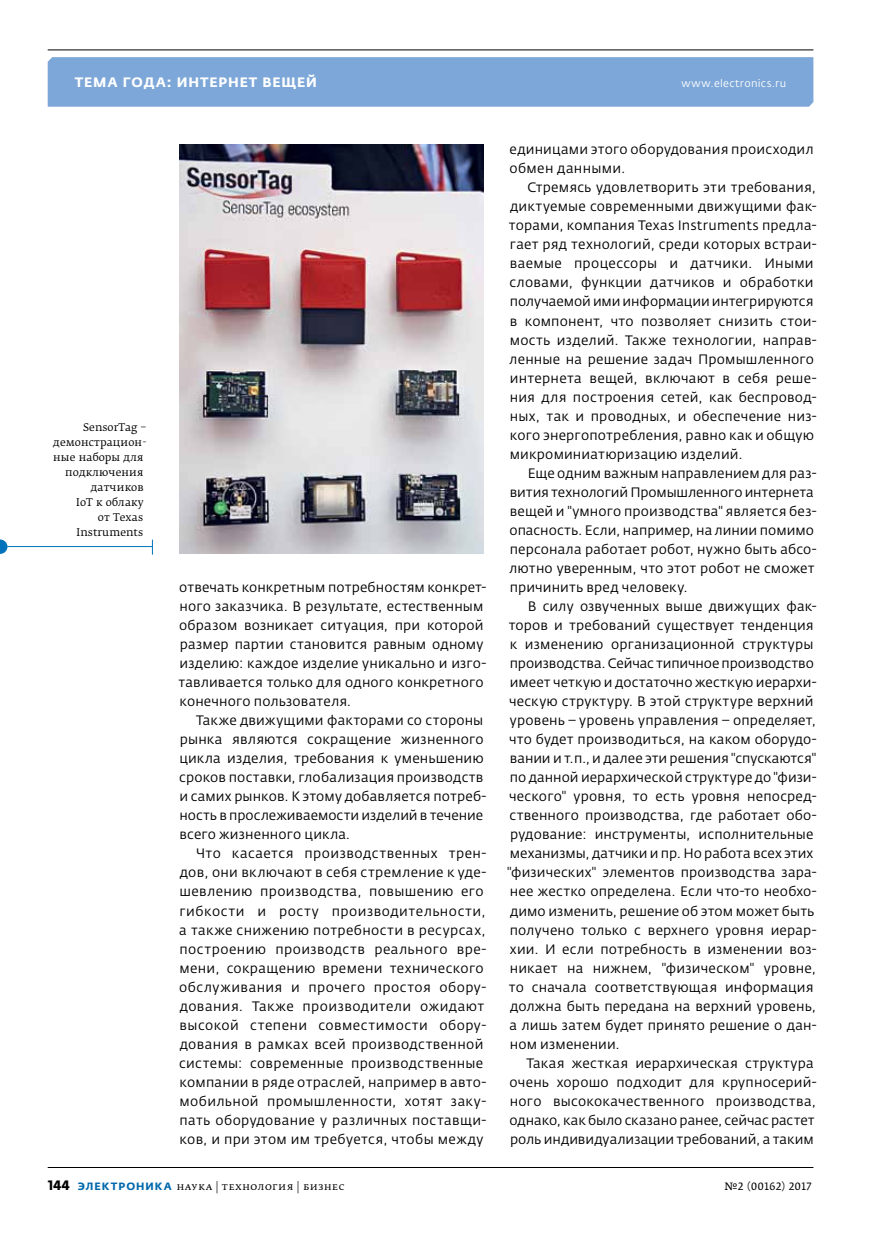
<style>
.page{position:relative;width:881px;height:1234px;background:#fff}
.page>*{position:absolute;margin:0;border:0;box-sizing:border-box;transform-origin:0 0}
.t1{font:13.5px/19px "Fedra Sans Pro";letter-spacing:.015em;color:#000}
.t2{font:700 13.5px "Fedra Sans Alt Pro";letter-spacing:.06em;color:#fff}
.t3{font:10.5px "Fedra Serif B Pro";letter-spacing:.005em;color:#000}
.t4{font:10.5px "Fedra Serif B Pro";letter-spacing:.04em;color:#000}
.t5{font:10.5px "Fedra Sans Pro";letter-spacing:.035em;color:#fff}
.t6{font:10.5px "Fedra Serif A Pro";letter-spacing:.035em;color:#000}
.s1{font-family:"Fedra Sans Pro";font-weight:700;font-size:13.5px}
.s2{font-family:"Fedra Sans Alt Pro";font-weight:700;color:#0068ac}
</style>
<div class="page">
<div style="left:48px;top:57px;width:765px;height:50px;background:#7da7d8"></div>
<hr style="left:48px;top:49px;width:765px;height:1px;background:#000">
<hr style="left:48px;top:1166px;width:765px;height:1px;background:#000">
<img style="left:180px;top:144px;width:303px;height:409px">
<svg style="left:0;top:539px;width:7px;height:15px"></svg>
<svg style="left:152px;top:539px;width:1px;height:15px"></svg>
<hr style="left:7px;top:546px;width:145px;height:1px;background:#0072bc">
<p class="t2" style="left:75px;top:74px;width:243px">Тема года: ИНТЕРНЕТ ВЕЩЕЙ</p>
<p class="t5" style="left:681px;top:77px;width:106px">www.electronics.ru</p>
<p class="t3" style="left:83px;top:420px;width:64px">SensorTag –</p>
<p class="t3" style="left:53px;top:435px;width:94px">демонстрацион-</p>
<p class="t3" style="left:53px;top:450px;width:92px">ные наборы для</p>
<p class="t3" style="left:65px;top:465px;width:80px">подключения</p>
<p class="t3" style="left:91px;top:480px;width:54px">датчиков</p>
<p class="t3" style="left:76px;top:495px;width:69px">IoT к облаку</p>
<p class="t3" style="left:98px;top:510px;width:47px">от Texas</p>
<p class="t3" style="left:77px;top:525px;width:68px">Instruments</p>
<p class="t1" style="left:178px;top:577px;width:309px">отвечать конкретным потребностям конкрет&shy;ного заказчика. В результате, естественным образом возникает ситуация, при которой размер партии становится равным одному изделию: каждое изделие уникально и изго&shy;тавливается только для одного конкретного конечного пользователя.</p>
<p class="t1" style="left:179px;top:710px;width:308px;text-indent:17px">Также движущими факторами со стороны рынка являются сокращение жизненного цикла изделия, требования к уменьшению сроков поставки, глобализация производств и самих рынков. К этому добавляется потреб&shy;ность в прослеживаемости изделий в течение всего жизненного цикла.</p>
<p class="t1" style="left:179px;top:844px;width:309px;text-indent:17px">Что касается производственных трен&shy;дов, они включают в себя стремление к уде&shy;шевлению производства, повышению его гибкости и росту производительности, а также снижению потребности в ресурсах, построению производств реального вре&shy;мени, сокращению времени технического обслуживания и прочего простоя обору&shy;дования. Также производители ожидают высокой степени совместимости обору&shy;дования в рамках всей производственной системы: современные производственные компании в ряде отраслей, например в авто&shy;мобильной промышленности, хотят заку&shy;пать оборудование у различных поставщи&shy;ков, и при этом им требуется, чтобы между</p>
<p class="t1" style="left:509px;top:140px;width:305px">единицами этого оборудования происходил обмен данными.</p>
<p class="t1" style="left:508px;top:178px;width:309px;text-indent:19px">Стремясь удовлетворить эти требования, диктуемые современными движущими фак&shy;торами, компания Texas Instruments предла&shy;гает ряд технологий, среди которых встраи&shy;ваемые процессоры и датчики. Иными словами, функции датчиков и обработки получаемой ими информации интегрируются в компонент, что позволяет снизить стои&shy;мость изделий. Также технологии, направ&shy;ленные на решение задач Промышленного интернета вещей, включают в себя реше&shy;ния для построения сетей, как беспровод&shy;ных, так и проводных, и обеспечение низ&shy;кого энергопотребления, равно как и общую микроминиатюризацию изделий.</p>
<p class="t1" style="left:509px;top:463px;width:308px;text-indent:18px">Еще одним важным направлением для раз&shy;вития технологий Промышленного интернета вещей и "умного производства" является без&shy;опасность. Если, например, на линии помимо персонала работает робот, нужно быть абсо&shy;лютно уверенным, что этот робот не сможет причинить вред человеку.</p>
<p class="t1" style="left:507px;top:596px;width:311px;text-indent:21px">В силу озвученных выше движущих фак&shy;торов и требований существует тенденция к изменению организационной структуры производства. Сейчас типичное производство имеет четкую и достаточно жесткую иерархи&shy;ческую структуру. В этой структуре верхний уровень – уровень управления – определяет, что будет производиться, на каком оборудо&shy;вании и т.п., и далее эти решения "спускаются" по данной иерархической структуре до "физи&shy;ческого" уровня, то есть уровня непосред&shy;ственного производства, где работает обо&shy;рудование: инструменты, исполнительные механизмы, датчики и пр. Но работа всех этих "физических" элементов производства зара&shy;нее жестко определена. Если что-то необхо&shy;димо изменить, решение об этом может быть получено только с верхнего уровня иерар&shy;хии. И если потребность в изменении воз&shy;никает на нижнем, "физическом" уровне, то сначала соответствующая информация должна быть передана на верхний уровень, а лишь затем будет принято решение о дан&shy;ном изменении.</p>
<p class="t1" style="left:509px;top:1053px;width:308px;text-indent:17px">Такая жесткая иерархическая структура очень хорошо подходит для крупносерий&shy;ного высококачественного производства, однако, как было сказано ранее, сейчас растет роль индивидуализации требований, а таким</p>
<p class="t4" style="left:48px;top:1179px;width:298px"><span class="s1">144</span> <span class="s2">ЭЛЕКТРОНИКА</span> наука | технология | бизнес</p>
<p class="t6" style="left:724px;top:1179px;width:88px">№2 (00162) 2017</p>
</div>
